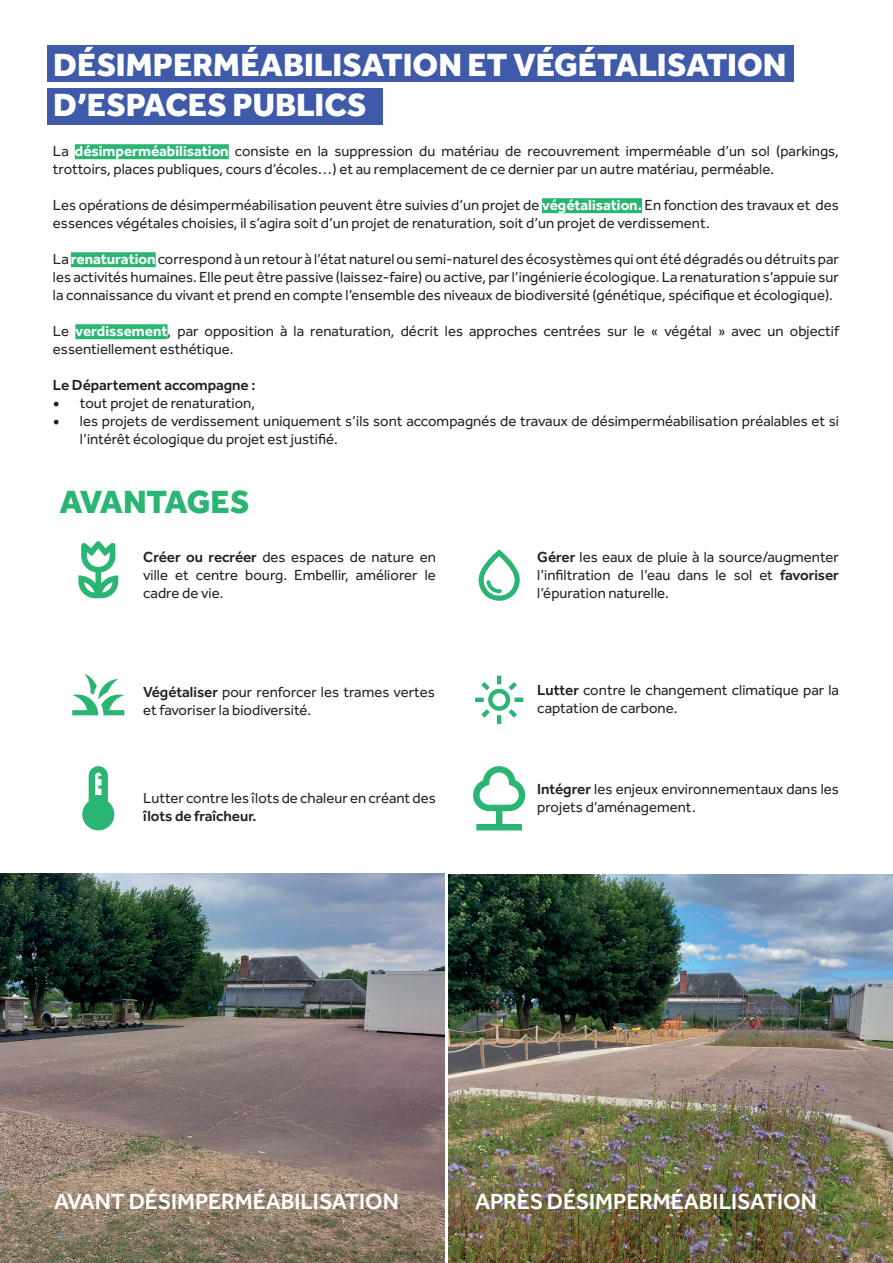
<style>
.page{position:relative;width:893px;height:1263px;background:#fff}
.page>*{position:absolute;margin:0;border:0;box-sizing:border-box;transform-origin:0 0}
.t1{font:800 33px/39.6px "Effra CC";color:#fff}
.t2{font:800 33px "Effra CC";letter-spacing:-.015em;color:#2bb572}
.t3{font:600 22.5px "Effra CC";color:#fff}
.t4{font:15px/18px "Effra CC";color:#231f20}
.t5{font:600 15px "Effra CC";color:#231f20}
.s1{font-weight:700;color:#fff}
.s2{font-family:"Minion Pro";font-size:18px}
.s3{font-weight:600}
</style>
<div class="page">
<img style="left:0;top:874px;width:445px;height:389px">
<div style="left:47px;top:45px;width:746px;height:37px;background:#3e5aa8"></div>
<div style="left:47px;top:88px;width:336px;height:36px;background:#3e5aa8"></div>
<div style="left:75px;top:144px;width:154px;height:15px;background:#2bb572"></div>
<div style="left:542px;top:198px;width:100px;height:15px;background:#2bb572"></div>
<div style="left:71px;top:252px;width:85px;height:15px;background:#2bb572"></div>
<div style="left:75px;top:324px;width:93px;height:15px;background:#2bb572"></div>
<svg style="left:72px;top:674px;width:52px;height:41px"></svg>
<svg style="left:82px;top:766px;width:32px;height:64px"></svg>
<svg style="left:479px;top:549px;width:41px;height:52px"></svg>
<svg style="left:473px;top:766px;width:52px;height:64px"></svg>
<svg style="left:78px;top:541px;width:40px;height:57px"></svg>
<svg style="left:475px;top:676px;width:48px;height:48px"></svg>
<img style="left:448px;top:875px;width:445px;height:388px">
<h1 class="t1" style="left:53px;top:47px;width:735px">DÉSIMPERMÉABILISATION ET VÉGÉTALISATION<br>D’ESPACES PUBLICS</h1>
<p class="t4" style="left:53px;top:144px;width:787px">La <span class="s1">désimperméabilisation</span> consiste en la suppression du matériau de recouvrement imperméable d’un sol (parkings, trottoirs, places publiques, cours d’écoles…) et au remplacement de ce dernier par un autre matériau, perméable.</p>
<p class="t4" style="left:53px;top:198px;width:787px">Les opérations de désimperméabilisation peuvent être suivies d’un projet de <span class="s1">végétalisation.</span> En fonction des travaux et des essences végétales choisies, il s’agira soit d’un projet de renaturation, soit d’un projet de verdissement.</p>
<p class="t4" style="left:53px;top:252px;width:787px;text-align:justify">La <span class="s1">renaturation</span> correspond à un retour à l’état naturel ou semi-naturel des écosystèmes qui ont été dégradés ou détruits par les activités humaines. Elle peut être passive (laissez-faire) ou active, par l’ingénierie écologique. La renaturation s’appuie sur la connaissance du vivant et prend en compte l’ensemble des niveaux de biodiversité (génétique, spécifique et écologique).</p>
<p class="t4" style="left:53px;top:324px;width:787px">Le <span class="s1">verdissement</span>, par opposition à la renaturation, décrit les approches centrées sur le « végétal » avec un objectif essentiellement esthétique.</p>
<p class="t5" style="left:53px;top:376px;width:204px">Le Département accompagne :</p>
<p class="t4" style="left:53px;top:396px;width:204px"><span class="s2">•</span> tout projet de renaturation,</p>
<p class="t4" style="left:80px;top:414px;width:760px;text-indent:-27px"><span class="s2">•</span> les projets de verdissement uniquement s’ils sont accompagnés de travaux de désimperméabilisation préalables et si l’intérêt écologique du projet est justifié.</p>
<h1 class="t2" style="left:60px;top:479px;width:191px">AVANTAGES</h1>
<p class="t4" style="left:143px;top:550px;width:294px;text-align:justify"><span class="s3">Créer ou recréer</span> des espaces de nature en ville et centre bourg. Embellir, améliorer le cadre de vie.</p>
<p class="t4" style="left:537px;top:550px;width:303px;text-align:justify"><span class="s3">Gérer</span> les eaux de pluie à la source/augmenter l’infiltration de l’eau dans le sol et <span class="s3">favoriser </span>l’épuration naturelle.</p>
<p class="t4" style="left:143px;top:685px;width:293px"><span class="s3">Végétaliser</span> pour renforcer les trames vertes et favoriser la biodiversité.</p>
<p class="t4" style="left:537px;top:682px;width:303px"><span class="s3">Lutter</span> contre le changement climatique par la captation de carbone.</p>
<p class="t4" style="left:143px;top:791px;width:294px">Lutter contre les îlots de chaleur en créant des</p>
<p class="t5" style="left:143px;top:807px;width:115px">îlots de fraîcheur.</p>
<p class="t4" style="left:537px;top:782px;width:303px"><span class="s3">Intégrer</span> les enjeux environnementaux dans les projets d’aménagement.</p>
<h2 class="t3" style="left:54px;top:1187px;width:346px">AVANT DÉSIMPERMÉABILISATION</h2>
<h2 class="t3" style="left:475px;top:1187px;width:343px">APRÈS DÉSIMPERMÉABILISATION</h2>
</div>
